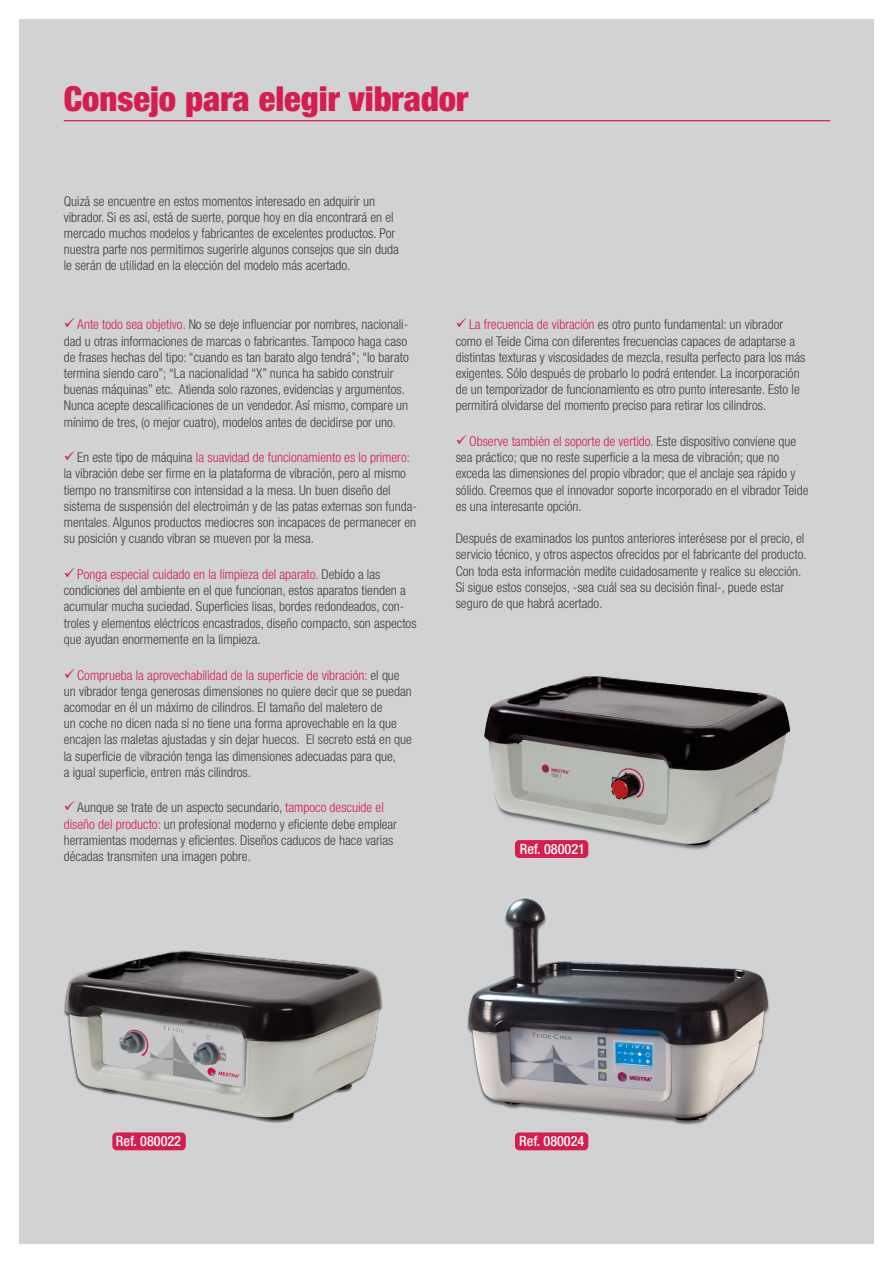
<style>
.page{position:relative;width:893px;height:1263px;background:#fff}
.page>*{position:absolute;margin:0;border:0;box-sizing:border-box;transform-origin:0 0}
.t1{font:900 condensed 34.5px "Helvetica Neue LT Std";color:#d71c4e}
.t2{font:500 condensed 14.1px "Helvetica Neue LT Std";color:#fff}
.Características{font:300 condensed 13.5px/16.2px "Helvetica Neue LT Std";color:#3e3e3f}
.Características-2{font:300 condensed 13.5px "Helvetica Neue LT Std";color:#d71c4e}
.s1{color:#d71c4e}
.s2{color:#3e3e3f}
</style>
<div class="page">
<div style="left:19px;top:19px;width:854px;height:1224px;background:#d1d2d4"></div>
<img style="left:484px;top:675px;width:307px;height:180px">
<img style="left:467px;top:898px;width:302px;height:227px">
<img style="left:64px;top:950px;width:319px;height:173px">
<hr style="left:64px;top:120px;width:766px;height:1px;background:#d71c4e">
<div style="left:112px;top:1132px;width:74px;height:18px;background:#d71c4e;border-radius:4px"></div>
<div style="left:515px;top:1132px;width:73px;height:18px;background:#d71c4e;border-radius:4px"></div>
<div style="left:515px;top:840px;width:73px;height:18px;background:#d71c4e;border-radius:4px"></div>
<p class="t1" style="left:64px;top:77px;width:406px">Consejo para elegir vibrador</p>
<p class="Características" style="left:64px;top:193px;width:337px">Quizá se encuentre en estos momentos interesado en adquirir un vibrador. Si es así, está de suerte, porque hoy en día encontrará en el mercado muchos modelos y fabricantes de excelentes productos. Por nuestra parte nos permitimos sugerirle algunos consejos que sin duda le serán de utilidad en la elección del modelo más acertado.</p>
<p class="Características" style="left:64px;top:316px;width:347px"><span class="s1">✓ Ante todo sea objetivo.</span> No se deje influenciar por nombres, nacionali&shy;dad u otras informaciones de marcas o fabricantes. Tampoco haga caso de frases hechas del tipo: “cuando es tan barato algo tendrá”; “lo barato termina siendo caro”; “La nacionalidad “X” nunca ha sabido construir buenas máquinas” etc. Atienda solo razones, evidencias y argumentos.<br>Nunca acepte descalificaciones de un vendedor. Así mismo, compare un mínimo de tres, (o mejor cuatro), modelos antes de decidirse por uno.</p>
<p class="Características" style="left:64px;top:449px;width:355px"><span class="s1">✓</span> En este tipo de máquina <span class="s1">la suavidad de funcionamiento es lo primero: </span>la vibración debe ser firme en la plataforma de vibración, pero al mismo tiempo no transmitirse con intensidad a la mesa. Un buen diseño del sistema de suspensión del electroimán y de las patas externas son funda&shy;mentales. Algunos productos mediocres son incapaces de permanecer en su posición y cuando vibran se mueven por la mesa.</p>
<p class="Características" style="left:64px;top:566px;width:354px"><span class="s1">✓ Ponga especial cuidado en la limpieza del aparato.</span> Debido a las condiciones del ambiente en el que funcionan, estos aparatos tienden a acumular mucha suciedad. Superficies lisas, bordes redondeados, con&shy;troles y elementos eléctricos encastrados, diseño compacto, son aspectos que ayudan enormemente en la limpieza.</p>
<p class="Características-2" style="left:64px;top:667px;width:337px">✓ Comprueba la aprovechabilidad de la superficie de vibración: <span class="s2">el que</span></p>
<p class="Características" style="left:64px;top:683px;width:350px">un vibrador tenga generosas dimensiones no quiere decir que se puedan acomodar en él un máximo de cilindros. El tamaño del maletero de<br>un coche no dicen nada si no tiene una forma aprovechable en la que encajen las maletas ajustadas y sin dejar huecos. El secreto está en que la superficie de vibración tenga las dimensiones adecuadas para que,</p>
<p class="Características" style="left:64px;top:764px;width:189px">a igual superficie, entren más cilindros.</p>
<p class="Características" style="left:64px;top:799px;width:335px"><span class="s1">✓</span> Aunque se trate de un aspecto secundario, <span class="s1">tampoco descuide el diseño del producto:</span> un profesional moderno y eficiente debe emplear herramientas modernas y eficientes. Diseños caducos de hace varias décadas transmiten una imagen pobre.</p>
<p class="Características" style="left:456px;top:316px;width:329px"><span class="s1">✓ La frecuencia de vibración</span> es otro punto fundamental: un vibrador</p>
<p class="Características" style="left:456px;top:333px;width:351px">como el Teide Cima con diferentes frecuencias capaces de adaptarse a distintas texturas y viscosidades de mezcla, resulta perfecto para los más exigentes. Sólo después de probarlo lo podrá entender. La incorporación de un temporizador de funcionamiento es otro punto interesante. Esto le permitirá olvidarse del momento preciso para retirar los cilindros.</p>
<p class="Características" style="left:456px;top:433px;width:354px"><span class="s1">✓ Observe también el soporte de vertido.</span> Este dispositivo conviene que sea práctico; que no reste superficie a la mesa de vibración; que no exceda las dimensiones del propio vibrador; que el anclaje sea rápido y sólido. Creemos que el innovador soporte incorporado en el vibrador Teide es una interesante opción.</p>
<p class="Características" style="left:456px;top:530px;width:352px">Después de examinados los puntos anteriores interésese por el precio, el servicio técnico, y otros aspectos ofrecidos por el fabricante del producto.<br>Con toda esta información medite cuidadosamente y realice su elección.<br>Si sigue estos consejos, -sea cuál sea su decisión final-, puede estar seguro de que habrá acertado.</p>
<p class="t2" style="left:520px;top:841px;width:67px">Ref. 080021</p>
<p class="t2" style="left:116px;top:1133px;width:67px">Ref. 080022</p>
<p class="t2" style="left:519px;top:1133px;width:67px">Ref. 080024</p>
</div>
